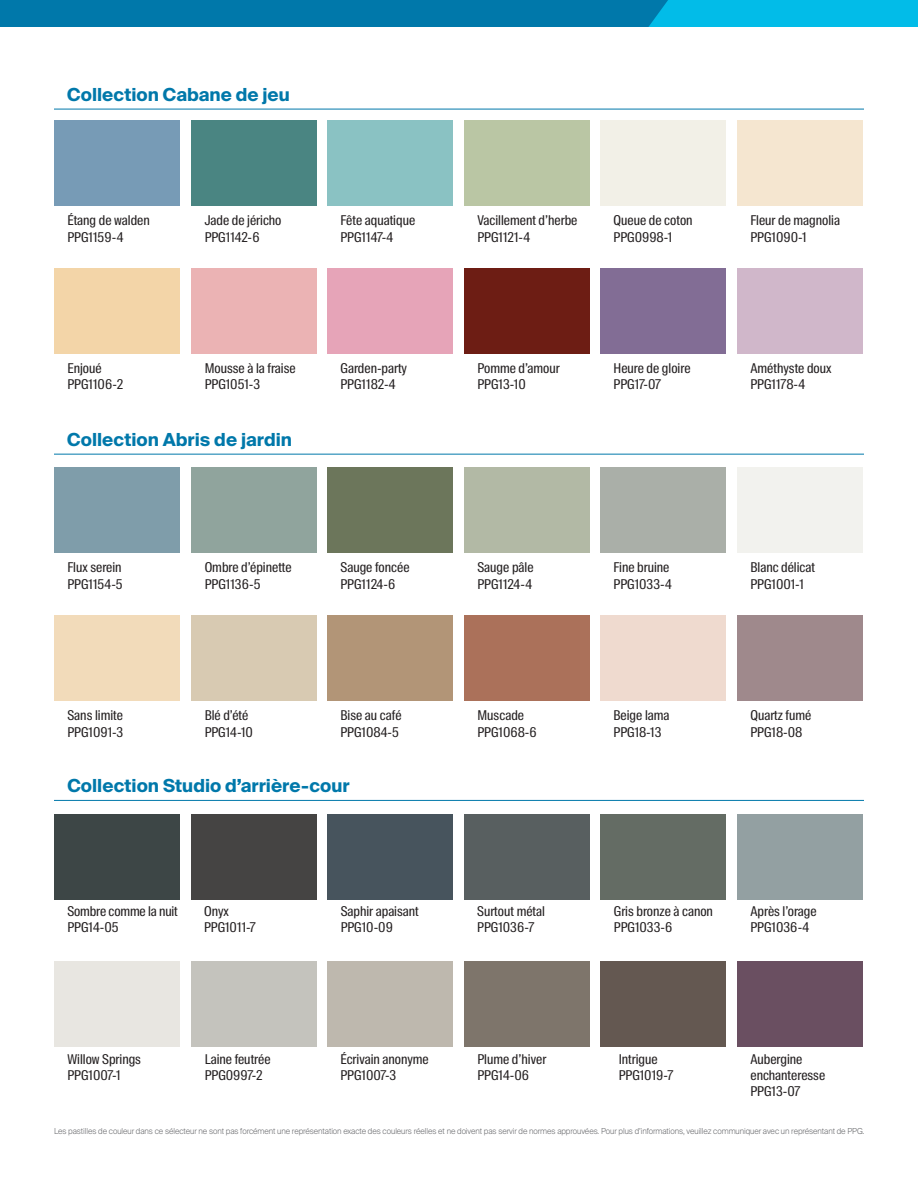
<style>
.page{position:relative;width:918px;height:1188px;background:#fff}
.page>*{position:absolute;margin:0;border:0;box-sizing:border-box;transform-origin:0 0}
.t1{font:700 18px "Suisse Intl";color:#0078aa}
.t2{font:13.5px/16.2px "Suisse Intl Cond";color:#231f20}
.t3{font:300 8.25px "Suisse Intl";letter-spacing:-.01em;color:#6c6d70;scale:.96 1}
</style>
<div class="page">
<div style="left:629px;top:0;width:289px;height:27px;background:#02bce8"></div>
<div style="left:0;top:0;width:668px;height:27px;background:#0078aa"></div>
<div style="left:737px;top:467px;width:125px;height:86px;background:#f2f2ee"></div>
<div style="left:327px;top:121px;width:125px;height:85px;background:#8ac2c3"></div>
<div style="left:54px;top:616px;width:125px;height:85px;background:#f2dbba"></div>
<div style="left:327px;top:268px;width:125px;height:86px;background:#e6a4b8"></div>
<div style="left:191px;top:616px;width:125px;height:85px;background:#d8cab2"></div>
<div style="left:191px;top:268px;width:125px;height:86px;background:#ebb3b4"></div>
<div style="left:600px;top:616px;width:125px;height:85px;background:#efdacf"></div>
<div style="left:54px;top:268px;width:125px;height:86px;background:#f3d5a8"></div>
<div style="left:737px;top:616px;width:125px;height:85px;background:#9f898c"></div>
<div style="left:737px;top:121px;width:125px;height:85px;background:#f5e6d0"></div>
<div style="left:327px;top:616px;width:125px;height:85px;background:#b29577"></div>
<div style="left:600px;top:121px;width:125px;height:85px;background:#f2f0e7"></div>
<div style="left:464px;top:616px;width:125px;height:85px;background:#ab715a"></div>
<div style="left:191px;top:467px;width:125px;height:86px;background:#90a49d"></div>
<div style="left:54px;top:467px;width:125px;height:86px;background:#7f9daa"></div>
<div style="left:327px;top:467px;width:125px;height:86px;background:#6c765b"></div>
<div style="left:464px;top:467px;width:125px;height:86px;background:#b2b9a5"></div>
<div style="left:600px;top:467px;width:125px;height:86px;background:#aaafa8"></div>
<hr style="left:54px;top:109px;width:810px;height:1px;background:#0078aa">
<hr style="left:54px;top:454px;width:810px;height:1px;background:#0078aa">
<hr style="left:54px;top:800px;width:810px;height:1px;background:#0078aa">
<div style="left:464px;top:268px;width:125px;height:86px;background:#6d1d14"></div>
<div style="left:191px;top:121px;width:125px;height:85px;background:#4a8582"></div>
<div style="left:464px;top:121px;width:125px;height:85px;background:#bac6a4"></div>
<div style="left:54px;top:121px;width:125px;height:85px;background:#779bb6"></div>
<div style="left:600px;top:268px;width:125px;height:86px;background:#826d95"></div>
<div style="left:737px;top:268px;width:125px;height:86px;background:#d0b7ca"></div>
<div style="left:464px;top:814px;width:126px;height:86px;background:#585f60"></div>
<div style="left:54px;top:961px;width:126px;height:86px;background:#e8e6e1"></div>
<div style="left:191px;top:961px;width:126px;height:86px;background:#c4c3bd"></div>
<div style="left:327px;top:961px;width:126px;height:86px;background:#beb8ae"></div>
<div style="left:737px;top:814px;width:126px;height:86px;background:#93a0a2"></div>
<div style="left:191px;top:814px;width:126px;height:86px;background:#454443"></div>
<div style="left:464px;top:961px;width:126px;height:86px;background:#7e756b"></div>
<div style="left:600px;top:814px;width:126px;height:86px;background:#646c64"></div>
<div style="left:600px;top:961px;width:126px;height:86px;background:#645851"></div>
<div style="left:327px;top:814px;width:126px;height:86px;background:#47545d"></div>
<div style="left:54px;top:814px;width:126px;height:86px;background:#3d4646"></div>
<div style="left:737px;top:961px;width:126px;height:86px;background:#6a4f61"></div>
<h1 class="t1" style="left:67px;top:85px;width:224px">Collection Cabane de jeu</h1>
<p class="t2" style="left:67px;top:213px;width:84px">Étang de walden<br>PPG1159-4</p>
<p class="t2" style="left:477px;top:213px;width:102px">Vacillement d’herbe<br>PPG1121-4</p>
<p class="t2" style="left:205px;top:213px;width:78px">Jade de jéricho<br>PPG1142-6</p>
<p class="t2" style="left:340px;top:213px;width:76px">Fête aquatique<br>PPG1147-4</p>
<p class="t2" style="left:614px;top:213px;width:81px">Queue de coton<br>PPG0998-1</p>
<p class="t2" style="left:750px;top:213px;width:91px">Fleur de magnolia<br>PPG1090-1</p>
<p class="t2" style="left:67px;top:360px;width:57px">Enjoué<br>PPG1106-2</p>
<p class="t2" style="left:205px;top:360px;width:93px">Mousse à la fraise<br>PPG1051-3</p>
<p class="t2" style="left:340px;top:360px;width:68px">Garden-party<br>PPG1182-4</p>
<p class="t2" style="left:477px;top:360px;width:84px">Pomme d’amour<br>PPG13-10</p>
<p class="t2" style="left:614px;top:360px;width:79px">Heure de gloire<br>PPG17-07</p>
<p class="t2" style="left:750px;top:360px;width:83px">Améthyste doux<br>PPG1178-4</p>
<h1 class="t1" style="left:67px;top:429px;width:226px">Collection Abris de jardin</h1>
<p class="t2" style="left:67px;top:560px;width:57px">Flux serein<br>PPG1154-5</p>
<p class="t2" style="left:205px;top:560px;width:89px">Ombre d’épinette<br>PPG1136-5</p>
<p class="t2" style="left:340px;top:560px;width:71px">Sauge foncée<br>PPG1124-6</p>
<p class="t2" style="left:477px;top:560px;width:58px">Sauge pâle<br>PPG1124-4</p>
<p class="t2" style="left:614px;top:560px;width:60px">Fine bruine<br>PPG1033-4</p>
<p class="t2" style="left:750px;top:560px;width:66px">Blanc délicat<br>PPG1001-1</p>
<p class="t2" style="left:67px;top:708px;width:58px">Sans limite<br>PPG1091-3</p>
<p class="t2" style="left:205px;top:708px;width:50px">Blé d’été<br>PPG14-10</p>
<p class="t2" style="left:614px;top:708px;width:58px">Beige lama<br>PPG18-13</p>
<p class="t2" style="left:750px;top:708px;width:63px">Quartz fumé<br>PPG18-08</p>
<p class="t2" style="left:340px;top:708px;width:63px">Bise au café<br>PPG1084-5</p>
<p class="t2" style="left:477px;top:708px;width:61px">Muscade<br>PPG1068-6</p>
<h1 class="t1" style="left:67px;top:775px;width:284px">Collection Studio d’arrière-cour</h1>
<p class="t2" style="left:67px;top:903px;width:112px">Sombre comme la nuit<br>PPG14-05</p>
<p class="t2" style="left:204px;top:903px;width:53px">Onyx<br>PPG1011-7</p>
<p class="t2" style="left:341px;top:903px;width:80px">Saphir apaisant<br>PPG10-09</p>
<p class="t2" style="left:477px;top:903px;width:69px">Surtout métal<br>PPG1036-7</p>
<p class="t2" style="left:614px;top:903px;width:101px">Gris bronze à canon<br>PPG1033-6</p>
<p class="t2" style="left:750px;top:903px;width:68px">Après l’orage<br>PPG1036-4</p>
<p class="t2" style="left:67px;top:1051px;width:75px">Willow Springs<br>PPG1007-1</p>
<p class="t2" style="left:205px;top:1051px;width:67px">Laine feutrée<br>PPG0997-2</p>
<p class="t2" style="left:340px;top:1051px;width:90px">Écrivain anonyme<br>PPG1007-3</p>
<p class="t2" style="left:477px;top:1051px;width:70px">Plume d’hiver<br>PPG14-06</p>
<p class="t2" style="left:619px;top:1051px;width:56px">Intrigue<br>PPG1019-7</p>
<p class="t2" style="left:750px;top:1051px;width:76px">Aubergine enchanteresse<br>PPG13-07</p>
<p class="t3" style="left:54px;top:1126px;width:846px">Les pastilles de couleur dans ce sélecteur ne sont pas forcément une représentation exacte des couleurs réelles et ne doivent pas servir de normes approuvées. Pour plus d’informations, veuillez communiquer avec un représentant de PPG.</p>
</div>
